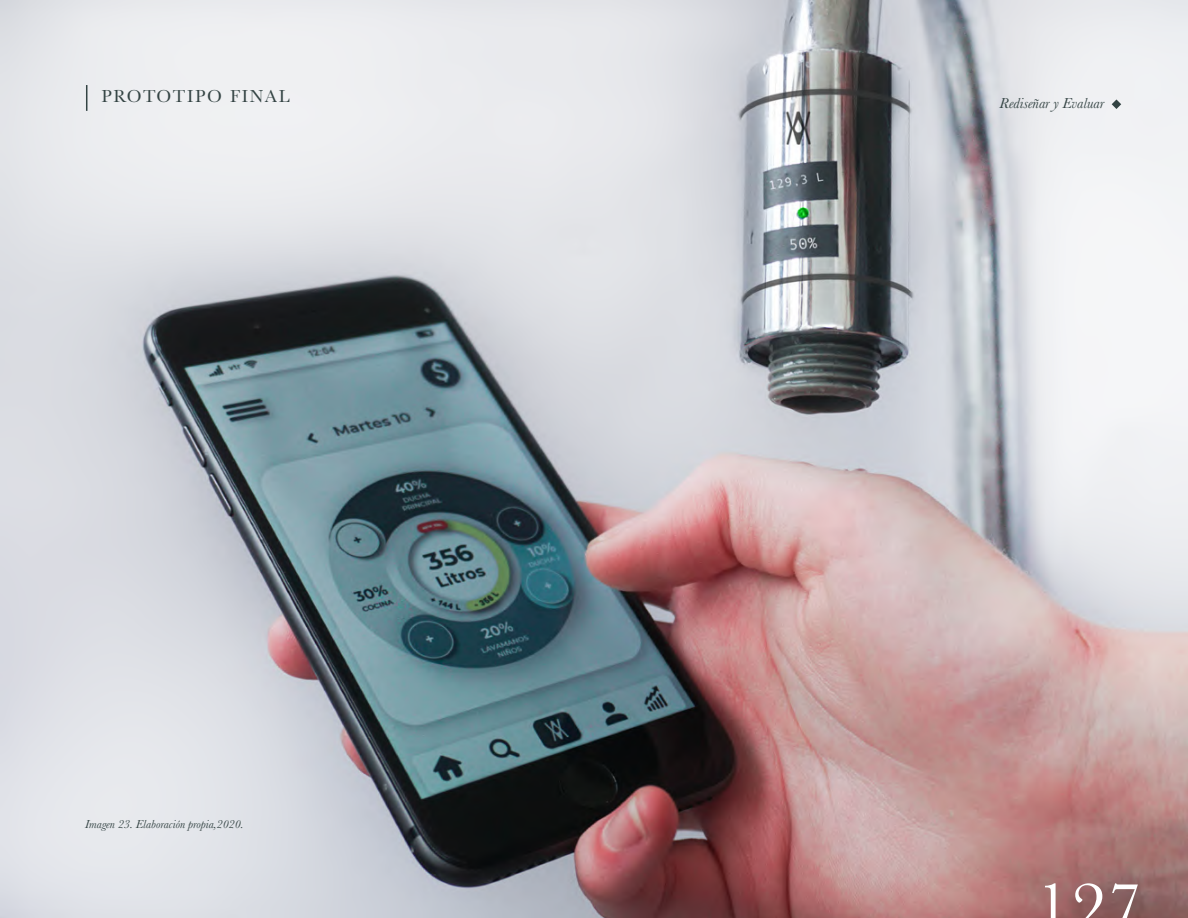
<style>
.page{position:relative;width:1188px;height:918px;background:#fff}
.page>*{position:absolute;margin:0;border:0;box-sizing:border-box;transform-origin:0 0}
.t1{font:72px "Baskerville";color:#fff}
.t2{font:18px "Baskerville";letter-spacing:.1em;color:#334343}
.t3{font:italic 15px "Baskerville";color:#334343}
.t4{font:italic 12px "Baskerville";color:#334343}
</style>
<div class="page">
<img style="left:0;top:0;width:1188px;height:918px">
<svg style="left:85px;top:85px;width:2px;height:26px"></svg>
<svg style="left:1112px;top:99px;width:9px;height:10px"></svg>
<h2 class="t2" style="left:102px;top:85px;width:190px">PROTOTIPO FINAL</h2>
<p class="t4" style="left:85px;top:817px;width:160px">Imagen 23. Elaboración propia,2020.</p>
<p class="t3" style="left:1000px;top:93px;width:106px">Rediseñar y Evaluar</p>
<h1 class="t1" style="left:1035px;top:861px;width:109px">127</h1>
</div>
